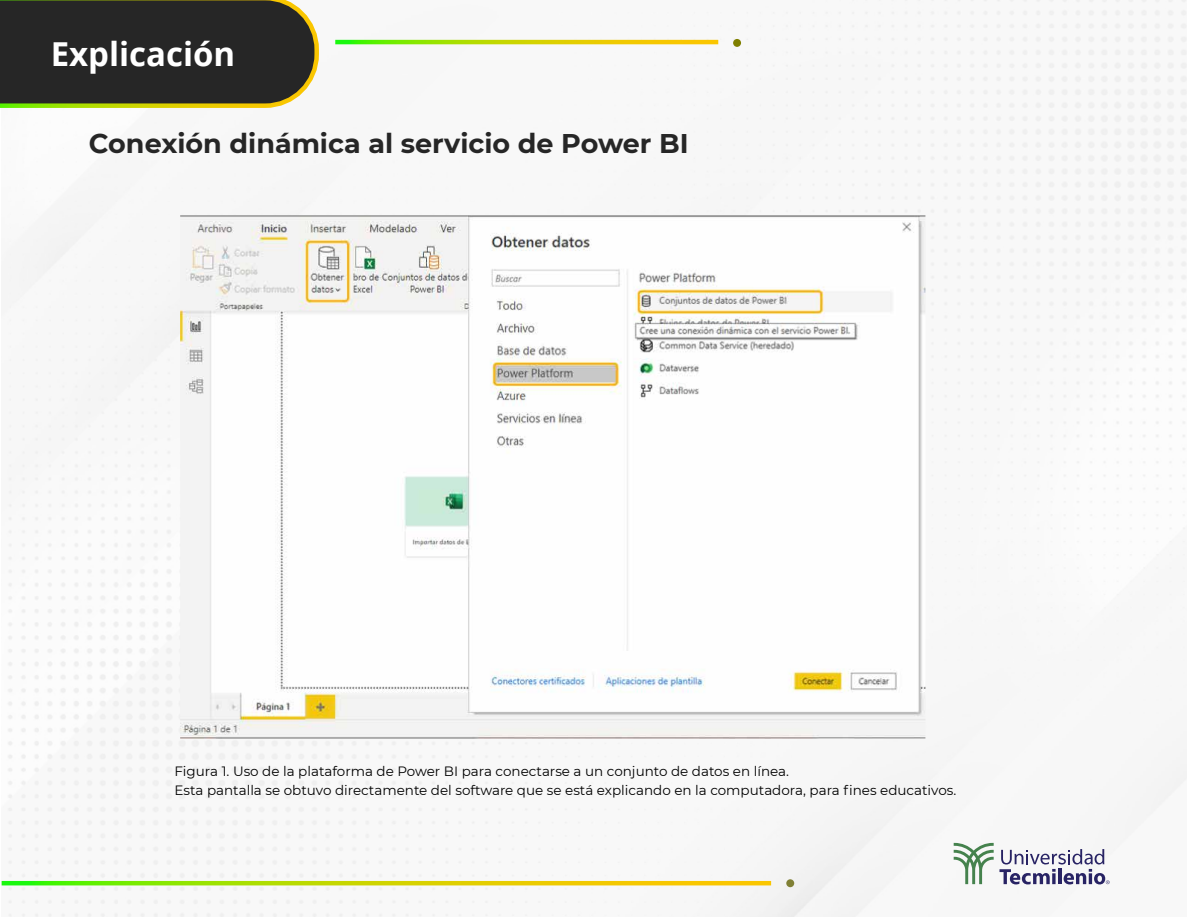
<style>
.page{position:relative;width:1188px;height:918px;background:#fff}
.page>*{position:absolute;margin:0;border:0;box-sizing:border-box;transform-origin:0 0}
.t1{font:700 33px "Open Sans";color:#fff}
.t2{font:700 27px "Montserrat";color:#262626}
.t3{font:13.5px/19.5px "Montserrat";color:#000}
</style>
<div class="page">
<img style="left:2px;top:0;width:1184px;height:916px">
<svg style="left:1000px;top:849px;width:110px;height:35px"></svg>
<svg style="left:954px;top:843px;width:40px;height:41px"></svg>
<svg style="left:0;top:0;width:321px;height:110px;background:#3b3b2f"></svg>
<svg style="left:335px;top:40px;width:383px;height:4px;background:#bad700"></svg>
<svg style="left:2px;top:881px;width:769px;height:4px;background:#bad700"></svg>
<div style="left:733px;top:39px;width:8px;height:8px;background:#808000;border-radius:50%"></div>
<div style="left:786px;top:879px;width:8px;height:8px;background:#808035;border-radius:50%"></div>
<img style="left:181px;top:215px;width:744px;height:523px">
<h1 class="t1" style="left:51px;top:31px;width:186px">Explicación</h1>
<h2 class="t2" style="left:89px;top:124px;width:601px">Conexión dinámica al servicio de Power BI</h2>
<p class="t3" style="left:175px;top:761px;width:783px">Figura 1. Uso de la plataforma de Power BI para conectarse a un conjunto de datos en línea.<br>Esta pantalla se obtuvo directamente del software que se está explicando en la computadora, para fines educativos.</p>
</div>
